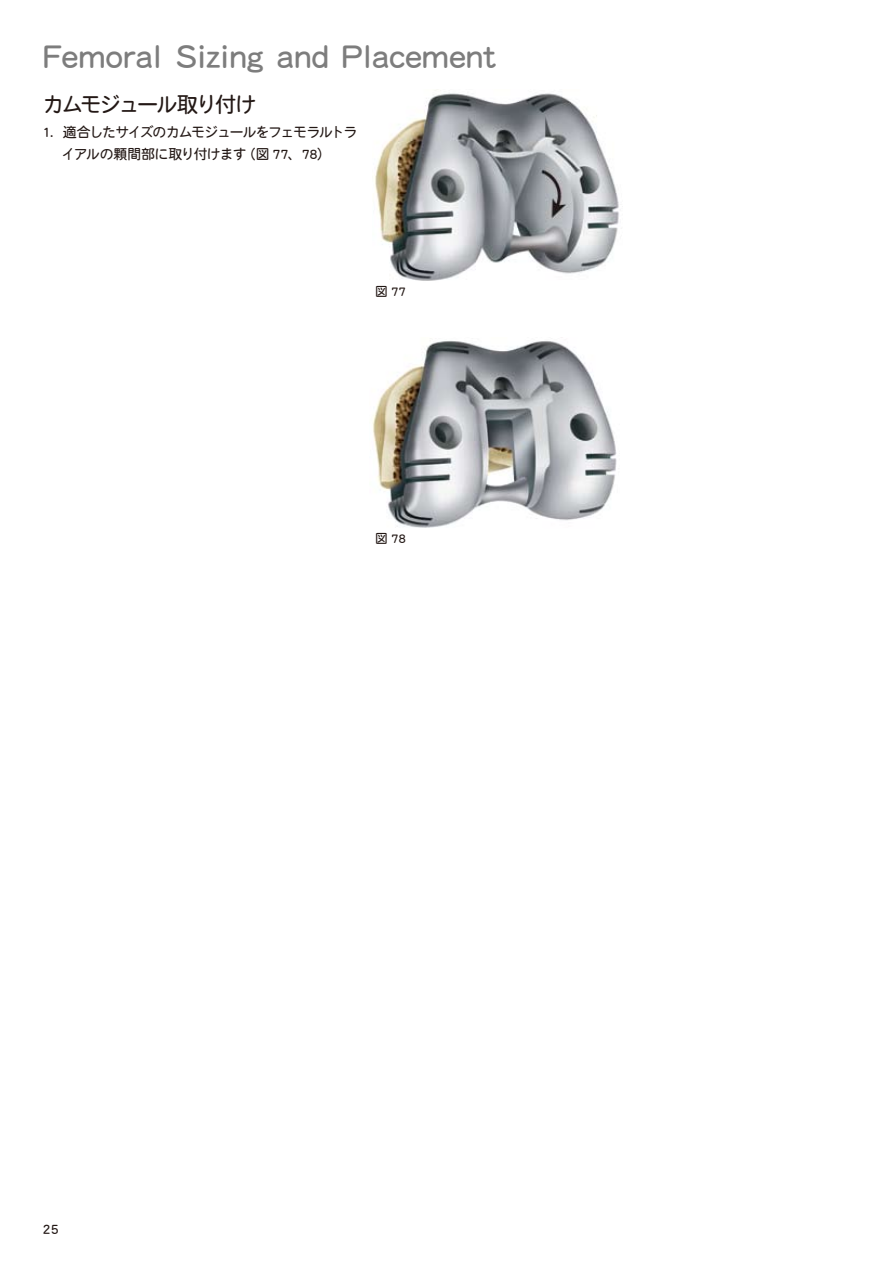
<style>
.page{position:relative;width:893px;height:1263px;background:#fff}
.page>*{position:absolute;margin:0;border:0;box-sizing:border-box;transform-origin:0 0}
.t1{font:34.05px "DFHS Maru Gothic Std W4";letter-spacing:-.01em;color:#7d7d7d}
.t2{font:21.3px "DFHS Maru Gothic Std W4";letter-spacing:-.09em;color:#231815}
.t3{font:13.8px/21.3px "DFHS Maru Gothic Std W4";letter-spacing:-.06em;color:#231815;text-align:center}
.t4{font:12.75px "DFHS Maru Gothic Std W4";color:#231815}
</style>
<div class="page">
<img style="left:375px;top:90px;width:244px;height:191px">
<img style="left:372px;top:337px;width:245px;height:191px">
<h1 class="t1" style="left:43px;top:37px;width:456px">Femoral Sizing and Placement</h1>
<h2 class="t2" style="left:43px;top:93px;width:216px">カムモジュール取り付け</h2>
<p class="t3" style="left:43px;top:121px;width:316px">1. 適合したサイズのカムモジュールをフェモラルトライアルの顆間部に取り付けます（図 77、78）</p>
<p class="t4" style="left:375px;top:284px;width:32px">図 77</p>
<p class="t3" style="left:43px;top:1218px;width:18px">25</p>
<p class="t4" style="left:375px;top:531px;width:32px">図 78</p>
</div>
